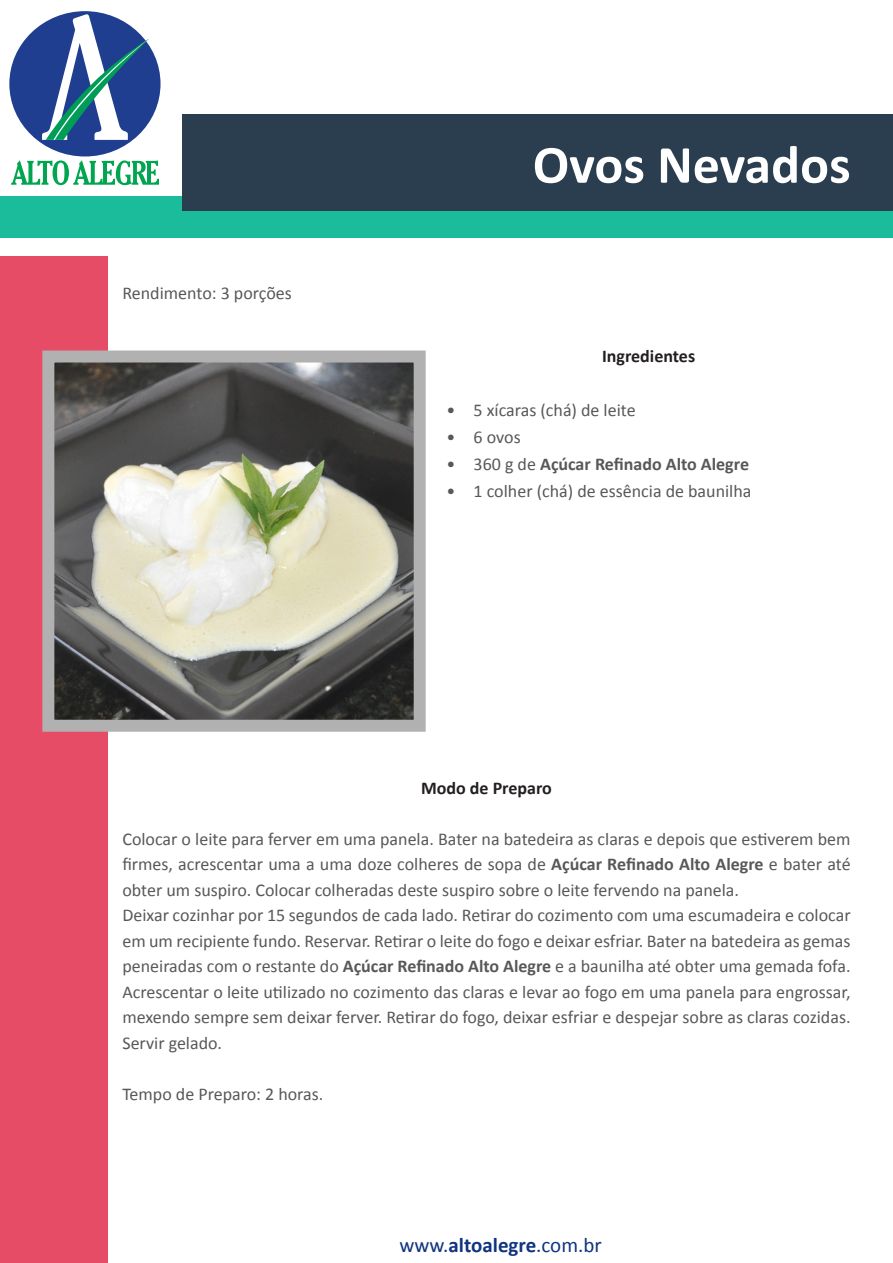
<style>
.page{position:relative;width:893px;height:1263px;background:#fff}
.page>*{position:absolute;margin:0;border:0;box-sizing:border-box;transform-origin:0 0}
.t1{font:700 54px "Calibri";color:#fff}
.t2{font:21px "Calibri";color:#10347f}
.t3{font:18px/25.5px "Calibri";color:#57585a;text-align:justify}
.t4{font:700 18px "Calibri";color:#57585a}
.t5{font:700 18px "Calibri";color:#231f20}
.s1{font-weight:400}
.s2{font-weight:700}
</style>
<div class="page">
<div style="left:0;top:196px;width:893px;height:42px;background:#1bbc9b"></div>
<div style="left:0;top:256px;width:108px;height:1007px;background:#e64c66"></div>
<div style="left:182px;top:114px;width:711px;height:96px;background:#2a3e50"></div>
<svg style="left:11px;top:160px;width:148px;height:25px"></svg>
<div style="left:9px;top:11px;width:152px;height:145px;background:#1f3e8f;border-radius:50%"></div>
<svg style="left:42px;top:14px;width:107px;height:126px"></svg>
<svg style="left:42px;top:350px;width:384px;height:382px"></svg>
<p class="t3" style="left:122px;top:279px;width:171px">Rendimento: 3 porções</p>
<p class="t1" style="left:533px;top:127px;width:319px">Ovos Nevados</p>
<p class="t5" style="left:602px;top:343px;width:95px">Ingredientes</p>
<p class="t3" style="left:447px;top:396px;width:191px">• 5 xícaras (chá) de leite</p>
<p class="t3" style="left:447px;top:423px;width:76px">• 6 ovos</p>
<p class="t4" style="left:447px;top:451px;width:304px"><span class="s1">• 360 g de</span> Açúcar Refinado Alto Alegre</p>
<p class="t3" style="left:447px;top:477px;width:306px">• 1 colher (chá) de essência de baunilha</p>
<p class="t5" style="left:421px;top:775px;width:132px">Modo de Preparo</p>
<p class="t3" style="left:122px;top:826px;width:730px">Colocar o leite para ferver em uma panela. Bater na batedeira as claras e depois que estiverem bem firmes, acrescentar uma a uma doze colheres de sopa de <span class="s2">Açúcar Refinado Alto Alegre</span> e bater até obter um suspiro. Colocar colheradas deste suspiro sobre o leite fervendo na panela.</p>
<p class="t3" style="left:122px;top:902px;width:730px">Deixar cozinhar por 15 segundos de cada lado. Retirar do cozimento com uma escumadeira e colocar em um recipiente fundo. Reservar. Retirar o leite do fogo e deixar esfriar. Bater na batedeira as gemas peneiradas com o restante do <span class="s2">Açúcar Refinado Alto Alegre</span> e a baunilha até obter uma gemada fofa.<br>Acrescentar o leite utilizado no cozimento das claras e levar ao fogo em uma panela para engrossar, mexendo sempre sem deixar ferver. Retirar do fogo, deixar esfriar e despejar sobre as claras cozidas.<br>Servir gelado.</p>
<p class="t3" style="left:122px;top:1081px;width:202px">Tempo de Preparo: 2 horas.</p>
<p class="t2" style="left:399px;top:1230px;width:204px">www.<span class="s2">altoalegre</span>.com.br</p>
</div>
